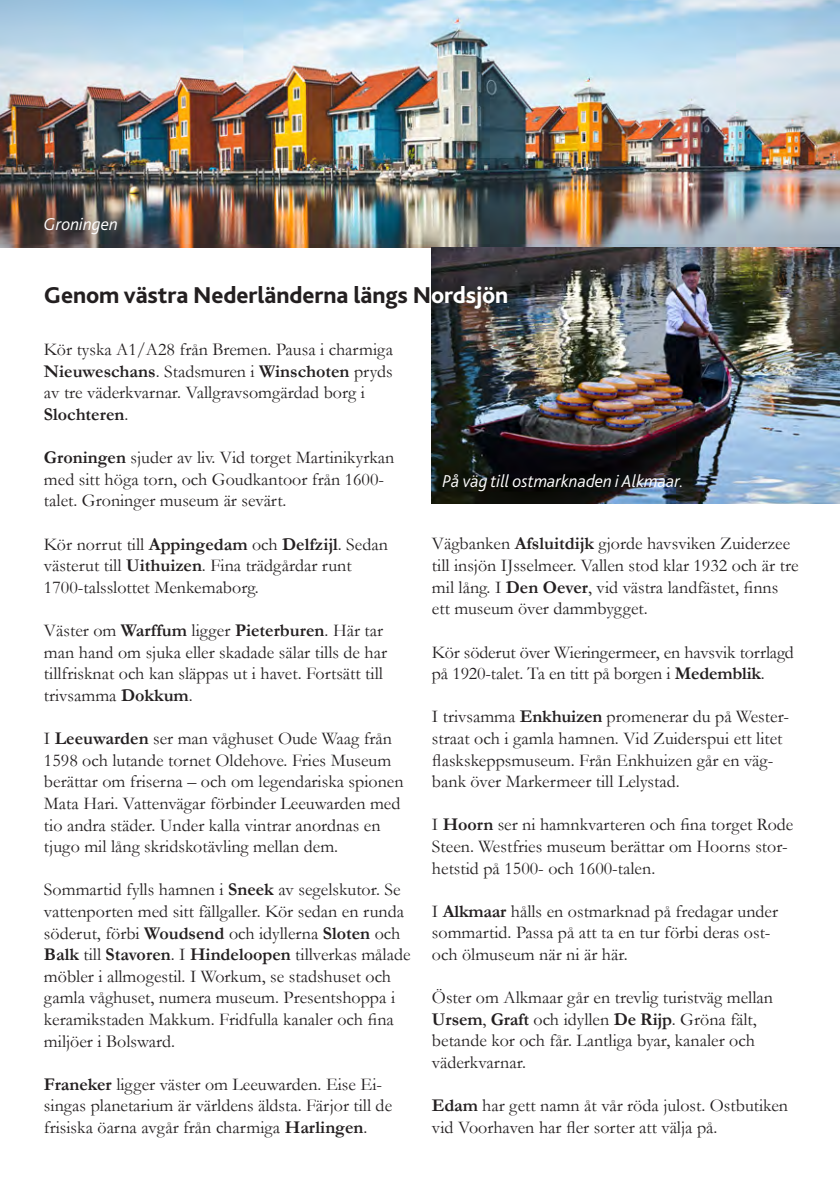
<style>
.page{position:relative;width:840px;height:1191px;background:#fff}
.page>*{position:absolute;margin:0;border:0;box-sizing:border-box;transform-origin:0 0}
.t1{font:800 24px "Bliss 2";letter-spacing:-.005em;color:#231f20}
.t2{font:18px/21.6px "Garamond";color:#231f20}
.t3{font:italic 300 18px "Bliss 2";color:#fff}
.s1{color:#fff}
.s2{font-weight:700}
</style>
<div class="page">
<img style="left:0;top:0;width:839px;height:248px">
<img style="left:431px;top:248px;width:408px;height:255px">
<p class="t3" style="left:44px;top:213px;width:75px">Groningen</p>
<h1 class="t1" style="left:44px;top:280px;width:465px">Genom västra Nederländerna längs N<span class="s1">ordsjön</span></h1>
<p class="t2" style="left:44px;top:338px;width:350px">Kör tyska A1/A28 från Bremen. Pausa i charmiga <span class="s2">Nieuweschans</span>. Stadsmuren i <span class="s2">Winschoten</span> pryds av tre väderkvarnar. Vallgravsomgärdad borg i <span class="s2">Slochteren</span>.</p>
<p class="t2" style="left:44px;top:446px;width:352px"><span class="s2">Groningen</span> sjuder av liv. Vid torget Martinikyrkan med sitt höga torn, och Goudkantoor från 1600- talet. Groninger museum är sevärt.</p>
<p class="t2" style="left:44px;top:532px;width:345px">Kör norrut till <span class="s2">Appingedam</span> och <span class="s2">Delfzijl</span>. Sedan västerut till <span class="s2">Uithuizen</span>. Fina trädgårdar runt<br>1700-talsslottet Menkemaborg.</p>
<p class="t2" style="left:44px;top:619px;width:344px">Väster om <span class="s2">Warffum</span> ligger <span class="s2">Pieterburen</span>. Här tar man hand om sjuka eller skadade sälar tills de har tillfrisknat och kan släppas ut i havet. Fortsätt till trivsamma <span class="s2">Dokkum</span>.</p>
<p class="t2" style="left:44px;top:727px;width:361px">I <span class="s2">Leeuwarden</span> ser man våghuset Oude Waag från 1598 och lutande tornet Oldehove. Fries Museum berättar om friserna – och om legendariska spionen Mata Hari. Vattenvägar förbinder Leeuwarden med tio andra städer. Under kalla vintrar anordnas en tjugo mil lång skridskotävling mellan dem.</p>
<p class="t2" style="left:44px;top:878px;width:368px">Sommartid fylls hamnen i <span class="s2">Sneek</span> av segelskutor. Se vattenporten med sitt fällgaller. Kör sedan en runda söderut, förbi <span class="s2">Woudsend</span> och idyllerna <span class="s2">Sloten</span> och <span class="s2">Balk</span> till <span class="s2">Stavoren</span>. I <span class="s2">Hindeloopen</span> tillverkas målade möbler i allmogestil. I Workum, se stadshuset och gamla våghuset, numera museum. Presentshoppa i keramikstaden Makkum. Fridfulla kanaler och fina miljöer i Bolsward.</p>
<p class="t2" style="left:44px;top:1072px;width:349px"><span class="s2">Franeker</span> ligger väster om Leeuwarden. Eise Ei&shy;singas planetarium är världens äldsta. Färjor till de frisiska öarna avgår från charmiga <span class="s2">Harlingen</span>.</p>
<p class="t3" style="left:442px;top:469px;width:243px">På väg till ostmarknaden i Alkmaar.</p>
<p class="t2" style="left:431px;top:532px;width:368px">Vägbanken <span class="s2">Afsluitdijk</span> gjorde havsviken Zuiderzee till insjön IJsselmeer. Vallen stod klar 1932 och är tre mil lång. I <span class="s2">Den Oever</span>, vid västra landfästet, finns ett museum över dammbygget.</p>
<p class="t2" style="left:431px;top:640px;width:363px">Kör söderut över Wieringermeer, en havsvik torrlagd på 1920-talet. Ta en titt på borgen i <span class="s2">Medemblik</span>.</p>
<p class="t2" style="left:431px;top:705px;width:358px">I trivsamma <span class="s2">Enkhuizen</span> promenerar du på Wester&shy;straat och i gamla hamnen. Vid Zuiderspui ett litet flaskskeppsmuseum. Från Enkhuizen går en väg&shy;bank över Markermeer till Lelystad.</p>
<p class="t2" style="left:431px;top:813px;width:363px">I <span class="s2">Hoorn</span> ser ni hamnkvarteren och fina torget Rode<br>Steen. Westfries museum berättar om Hoorns stor&shy;hetstid på 1500- och 1600-talen.</p>
<p class="t2" style="left:431px;top:900px;width:347px">I <span class="s2">Alkmaar</span> hålls en ostmarknad på fredagar under sommartid. Passa på att ta en tur förbi deras ost&shy;och ölmuseum när ni är här.</p>
<p class="t2" style="left:431px;top:986px;width:342px">Öster om Alkmaar går en trevlig turistväg mellan <span class="s2">Ursem</span>, <span class="s2">Graft</span> och idyllen <span class="s2">De Rijp</span>. Gröna fält, betande kor och får. Lantliga byar, kanaler och väderkvarnar.</p>
<p class="t2" style="left:431px;top:1094px;width:357px"><span class="s2">Edam</span> har gett namn åt vår röda julost. Ostbutiken vid Voorhaven har fler sorter att välja på.</p>
</div>
